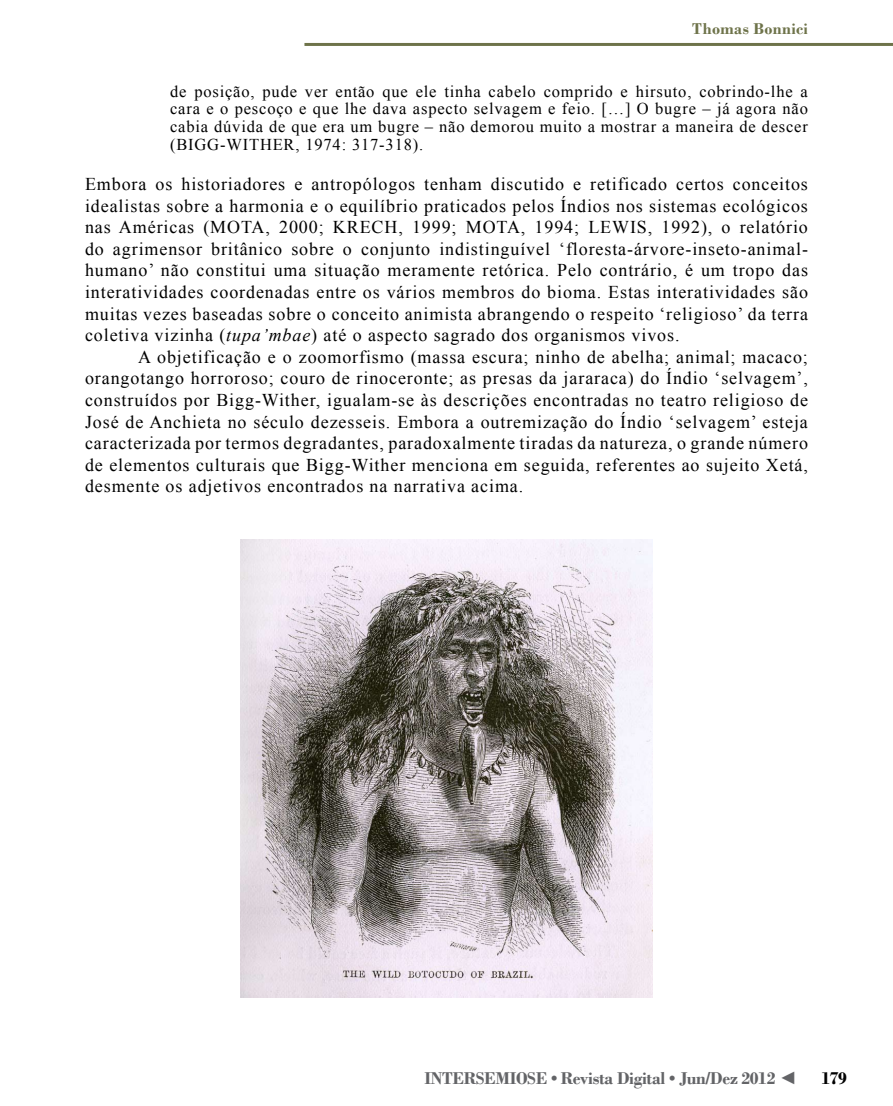
<style>
.page{position:relative;width:893px;height:1106px;background:#fff}
.page>*{position:absolute;margin:0;border:0;box-sizing:border-box;transform-origin:0 0}
.t1{font:18px/21.6px "Times New Roman";letter-spacing:.05em;color:#000;text-align:justify}
.t2{font:700 18px "Bodoni";letter-spacing:-.02em;color:#636467}
.t3{font:700 18px "Bodoni";color:#000}
.t4{font:16.5px/18px "Times New Roman";letter-spacing:.05em;color:#000;text-align:justify}
.t5{font:700 16.5px "Bodoni";letter-spacing:.02em;color:#6e734a}
.s1{font-style:italic}
.s2{font-family:"Times New Roman"}
</style>
<div class="page">
<hr style="left:304px;top:43px;width:589px;height:3px;background:#6e734a">
<img style="left:241px;top:539px;width:411px;height:459px">
<p class="t5" style="left:692px;top:19px;width:117px">Thomas Bonnici</p>
<p class="t4" style="left:170px;top:82px;width:639px">de posição, pude ver então que ele tinha cabelo comprido e hirsuto, cobrindo-lhe a cara e o pescoço e que lhe dava aspecto selvagem e feio. […] O bugre – já agora não cabia dúvida de que era um bugre – não demorou muito a mostrar a maneira de descer (BIGG-WITHER, 1974: 317-318).</p>
<p class="t1" style="left:85px;top:173px;width:724px">Embora os historiadores e antropólogos tenham discutido e retificado certos conceitos idealistas sobre a harmonia e o equilíbrio praticados pelos Índios nos sistemas ecológicos nas Américas (MOTA, 2000; KRECH, 1999; MOTA, 1994; LEWIS, 1992), o relatório do agrimensor britânico sobre o conjunto indistinguível ‘floresta-árvore-inseto-animal&shy;humano’ não constitui uma situação meramente retórica. Pelo contrário, é um tropo das interatividades coordenadas entre os vários membros do bioma. Estas interatividades são muitas vezes baseadas sobre o conceito animista abrangendo o respeito ‘religioso’ da terra coletiva vizinha (<span class="s1">tupa’mbae</span>) até o aspecto sagrado dos organismos vivos.</p>
<p class="t1" style="left:85px;top:346px;width:724px;text-indent:53px">A objetificação e o zoomorfismo (massa escura; ninho de abelha; animal; macaco; orangotango horroroso; couro de rinoceronte; as presas da jararaca) do Índio ‘selvagem’, construídos por Bigg-Wither, igualam-se às descrições encontradas no teatro religioso de José de Anchieta no século dezesseis. Embora a outremização do Índio ‘selvagem’ esteja caracterizada por termos degradantes, paradoxalmente tiradas da natureza, o grande número de elementos culturais que Bigg-Wither menciona em seguida, referentes ao sujeito Xetá, desmente os adjetivos encontrados na narrativa acima.</p>
<p class="t2" style="left:425px;top:1067px;width:374px">INTERSEMIOSE • Revista Digital • Jun/Dez 2012 <span class="s2">◄</span></p>
<p class="t3" style="left:821px;top:1067px;width:27px">179</p>
</div>
